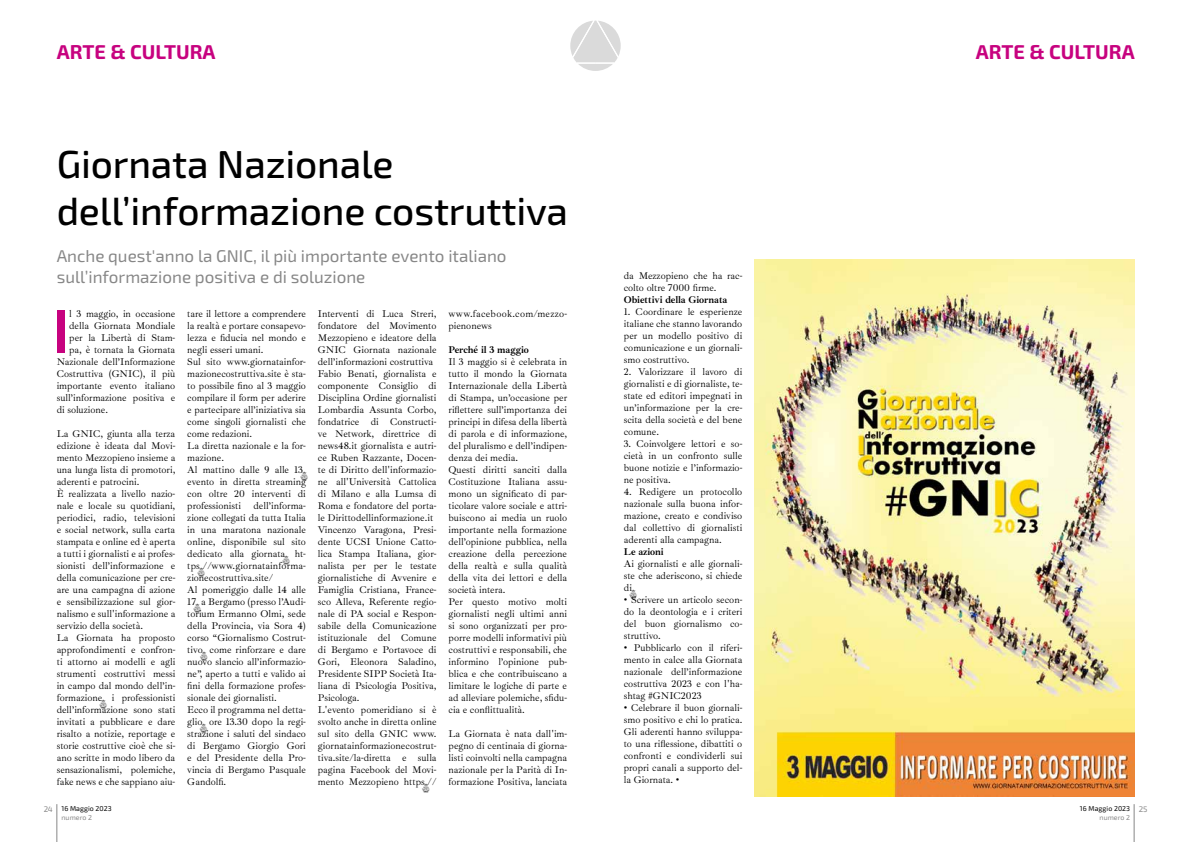
<style>
.page{position:relative;width:1191px;height:842px;background:#fff}
.page>*{position:absolute;margin:0;border:0;box-sizing:border-box;transform-origin:0 0}
.t1{font:600 62.2px "Exo 2.0";color:#c7027f}
.t2{font:500 39px/46.8px "Exo 2.0";letter-spacing:-.005em;color:#000}
.t3{font:700 20px "Exo 2.0";color:#c7027f}
.t4{font:17px/20.4px "Exo 2.0";color:#878787}
.t5{font:10px/12px "Ibarra Real Nova";color:#000}
.t6{font:10px/12px "Ibarra Real Nova";letter-spacing:.025em;color:#000}
.t7{font:8px "Exo 2.0";color:#878787}
.t8{font:7px "Exo 2.0";letter-spacing:.01em;color:#000}
.t9{font:7px "Exo 2.0";letter-spacing:.01em;color:#878787}
</style>
<div class="page">
<svg style="left:570px;top:21px;width:50px;height:50px"></svg>
<hr style="left:57px;top:804px;width:1px;height:38px;background:#878787">
<hr style="left:1134px;top:804px;width:1px;height:38px;background:#878787">
<img style="left:754px;top:259px;width:380px;height:538px">
<h3 class="t3" style="left:57px;top:40px;width:160px">ARTE &amp; CULTURA</h3>
<h3 class="t3" style="left:975px;top:40px;width:160px">ARTE &amp; CULTURA</h3>
<h2 class="t2" style="left:57px;top:142px;width:513px">Giornata Nazionale dell’informazione costruttiva</h2>
<h3 class="t4" style="left:57px;top:246px;width:451px">Anche quest'anno la GNIC, il più importante evento italiano sull’informazione positiva e di soluzione</h3>
<h1 class="t1" style="left:52px;top:294px;width:19px">I</h1>
<p class="t5" style="left:69px;top:308px;width:107px">l 3 maggio, in occasione</p>
<p class="t5" style="left:69px;top:320px;width:108px">della Giornata Mondiale</p>
<p class="t5" style="left:69px;top:332px;width:107px">per la Libertà di Stam-</p>
<p class="t5" style="left:69px;top:344px;width:107px">pa, è tornata la Giornata</p>
<p class="t5" style="left:57px;top:356px;width:120px">Nazionale dell’Informazione</p>
<p class="t5" style="left:57px;top:368px;width:120px">Costruttiva (GNIC), il più</p>
<p class="t5" style="left:57px;top:380px;width:120px">importante evento italiano</p>
<p class="t5" style="left:57px;top:392px;width:120px">sull’informazione positiva e</p>
<p class="t5" style="left:57px;top:404px;width:53px">di soluzione.</p>
<p class="t5" style="left:57px;top:428px;width:120px">La GNIC, giunta alla terza edizione è ideata dal Movi&shy;mento Mezzopieno insieme a una lunga lista di promotori, aderenti e patrocini.<br>È realizzata a livello nazio&shy;nale e locale su quotidiani, periodici, radio, televisioni e social network, sulla carta stampata e online ed è aperta a tutti i giornalisti e ai profes&shy;sionisti dell’informazione e della comunicazione per cre&shy;are una campagna di azione e sensibilizzazione sul gior&shy;nalismo e sull'informazione a servizio della società.<br>La Giornata ha proposto approfondimenti e confron&shy;ti attorno ai modelli e agli strumenti costruttivi messi in campo dal mondo dell’in&shy;formazione: i professionisti dell’informazione sono stati invitati a pubblicare e dare risalto a notizie, reportage e storie costruttive cioè che si&shy;ano scritte in modo libero da sensazionalismi, polemiche, fake news e che sappiano aiu-</p>
<p class="t5" style="left:187px;top:308px;width:120px">tare il lettore a comprendere la realtà e portare consapevo&shy;lezza e fiducia nel mondo e negli esseri umani.<br>Sul sito www.giornatainfor&shy;mazionecostruttiva.site è sta&shy;to possibile fino al 3 maggio compilare il form per aderire e partecipare all’iniziativa sia come singoli giornalisti che come redazioni.<br>La diretta nazionale e la for&shy;mazione.<br>Al mattino dalle 9 alle 13: evento in diretta streaming con oltre 20 interventi di professionisti</p>
<p class="t5" style="left:187px;top:500px;width:120px;text-indent:66px">dell’informa&shy;zione collegati da tutta Italia in una maratona nazionale online, disponibile sul sito dedicato alla giornata: ht&shy;tps://www.giornatainforma&shy;zionecostruttiva.site/<br>Al pomeriggio dalle 14 alle<br>17: a Bergamo (presso l’Audi&shy;torium Ermanno Olmi, sede della Provincia, via Sora 4) corso “Giornalismo Costrut&shy;tivo: come rinforzare e dare nuovo slancio all’informazio&shy;ne”, aperto a tutti e valido ai fini della formazione profes&shy;sionale dei giornalisti.<br>Ecco il programma nel detta&shy;glio: ore 13.30 dopo la regi&shy;strazione i saluti del sindaco di Bergamo Giorgio Gori e del Presidente della Pro&shy;vincia di Bergamo Pasquale<br>Gandolfi.</p>
<p class="t5" style="left:318px;top:308px;width:120px">Interventi di Luca Streri, fondatore del Movimento<br>Mezzopieno e ideatore della<br>GNIC Giornata nazionale dell’informazioni costruttiva<br>Fabio Benati, giornalista e componente Consiglio di<br>Disciplina Ordine giornalisti<br>Lombardia Assunta Corbo, fondatrice di Constructi&shy;ve Network, direttrice di news48.it giornalista e autri&shy;ce Ruben Razzante, Docen&shy;te di Diritto dell'informazio&shy;ne all'Università Cattolica di Milano e alla Lumsa di<br>Roma e fondatore del porta&shy;le Dirittodellinformazione.it<br>Vincenzo Varagona, Presi&shy;dente UCSI Unione Catto&shy;lica Stampa Italiana, gior&shy;nalista per per le testate giornalistiche di Avvenire e<br>Famiglia Cristiana, France&shy;sco Alleva, Referente regio&shy;nale di PA social e Respon&shy;sabile della Comunicazione istituzionale del Comune di Bergamo e Portavoce di<br>Gori, Eleonora Saladino,<br>Presidente SIPP Società Ita&shy;liana di Psicologia Positiva,<br>Psicologa.<br>L'evento pomeridiano si è svolto anche in diretta online sul sito della GNIC www. giornatainformazionecostrut&shy;tiva.site/la-diretta e sulla pagina Facebook del Movi&shy;mento Mezzopieno https://</p>
<p class="t6" style="left:448px;top:308px;width:120px">www.facebook.com/mezzo&shy;pienonews</p>
<p class="t5" style="left:448px;top:344px;width:120px">Perché il 3 maggio<br>Il 3 maggio si è celebrata in tutto il mondo la Giornata<br>Internazionale della Libertà di Stampa, un’occasione per riflettere sull’importanza dei principi in difesa della libertà di parola e di informazione, del pluralismo e dell’indipen&shy;denza dei media.<br>Questi diritti sanciti dalla<br>Costituzione Italiana assu&shy;mono un significato di par&shy;ticolare valore sociale e attri&shy;buiscono ai media un ruolo importante nella formazione dell’opinione pubblica, nella creazione della percezione della realtà e sulla qualità della vita dei lettori e della società intera.<br>Per questo motivo molti giornalisti negli ultimi anni si sono organizzati per pro&shy;porre modelli informativi più costruttivi e responsabili, che informino l’opinione pub&shy;blica e che contribuiscano a limitare le logiche di parte e ad alleviare polemiche, sfidu&shy;cia e conflittualità.</p>
<p class="t5" style="left:448px;top:728px;width:120px;text-align:justify">La Giornata è nata dall'im&shy;pegno di centinaia di giorna&shy;listi coinvolti nella campagna nazionale per la Parità di In&shy;formazione Positiva, lanciata</p>
<p class="t5" style="left:624px;top:270px;width:120px">da Mezzopieno che ha rac&shy;colto oltre 7000 firme.<br>Obiettivi della Giornata</p>
<p class="t5" style="left:624px;top:306px;width:120px;text-align:justify">1. Coordinare le esperienze italiane che stanno lavorando per un modello positivo di comunicazione e un giornali&shy;smo costruttivo.</p>
<p class="t5" style="left:624px;top:366px;width:120px;text-align:justify">2. Valorizzare il lavoro di giornalisti e di giornaliste, te&shy;state ed editori impegnati in un’informazione per la cre&shy;scita della società e del bene comune.</p>
<p class="t5" style="left:624px;top:438px;width:120px;text-align:justify">3. Coinvolgere lettori e so&shy;cietà in un confronto sulle buone notizie e l’informazio&shy;ne positiva.</p>
<p class="t5" style="left:624px;top:486px;width:120px">4. Redigere un protocollo nazionale sulla buona infor&shy;mazione, creato e condiviso dal collettivo di giornalisti aderenti alla campagna.<br>Le azioni<br>Ai giornalisti e alle giornali&shy;ste che aderiscono, si chiede di:</p>
<p class="t5" style="left:624px;top:594px;width:120px;text-align:justify">• Scrivere un articolo secon&shy;do la deontologia e i criteri del buon giornalismo co&shy;struttivo.</p>
<p class="t5" style="left:624px;top:642px;width:120px;text-align:justify">• Pubblicarlo con il riferi&shy;mento in calce alla Giornata nazionale dell’informazione costruttiva 2023 e con l'ha&shy;shtag #GNIC2023</p>
<p class="t5" style="left:624px;top:702px;width:120px;text-align:justify">• Celebrare il buon giornali&shy;smo positivo e chi lo pratica.<br>Gli aderenti hanno sviluppa&shy;to una riflessione, dibattiti o confronti e condividerli sui propri canali a supporto del&shy;la Giornata. •</p>
<p class="t7" style="left:44px;top:804px;width:11px">24</p>
<p class="t7" style="left:1138px;top:804px;width:10px">25</p>
<p class="t8" style="left:61px;top:805px;width:52px">16 Maggio 2023</p>
<p class="t9" style="left:61px;top:813px;width:32px">numero 2</p>
<p class="t8" style="left:1080px;top:805px;width:52px">16 Maggio 2023</p>
<p class="t9" style="left:1099px;top:813px;width:32px">numero 2</p>
</div>
